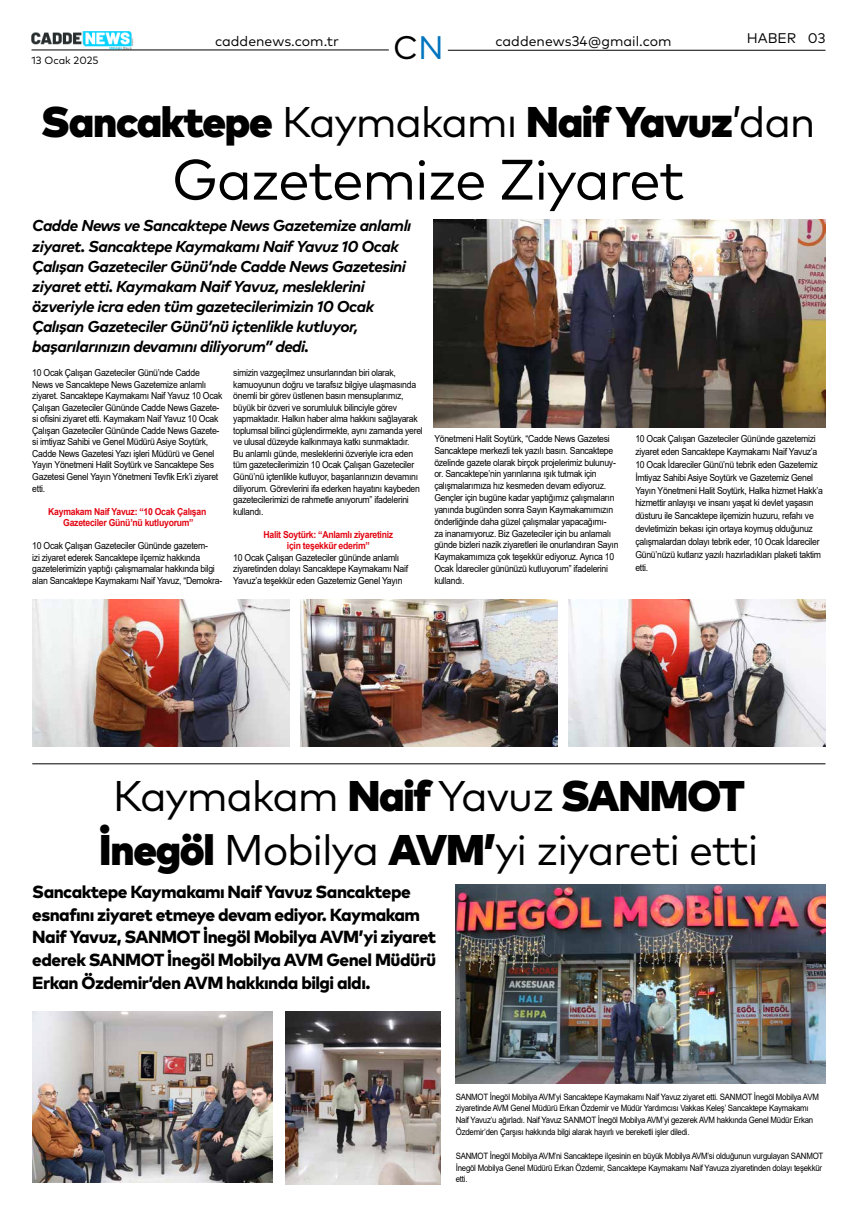
<style>
.page{position:relative;width:857px;height:1216px;background:#fff}
.page>*{position:absolute;margin:0;border:0;box-sizing:border-box;transform-origin:0 0}
.t1{font:56.88px "Mark Pro";letter-spacing:-.03em;color:#000}
.t2{font:42.88px/53.4px "Mark Pro";letter-spacing:-.03em;color:#000;text-align:center}
.t3{font:900 42.88px "Mark Pro";letter-spacing:-.03em;color:#000}
.t4{font:32.55px "Mark Pro";color:#000}
.t5{font:800 17.5px/22.8px "Mark Pro";letter-spacing:-.03em;color:#000}
.t6{font:italic 700 15.75px/20.1px "Mark Pro";letter-spacing:-.03em;color:#000}
.t7{font:14px "Mark Pro";color:#000}
.t8{font:10.5px "Mark Pro";color:#000}
.t9{font:9.62px/11.5px "Arial";letter-spacing:-.03em;color:#000;scale:.9 1}
.t10{font:700 9.62px/11.5px "Arial";letter-spacing:-.03em;color:#e30613;text-align:center;scale:.9 1}
.t11{font:8.75px/11.8px "Arial";letter-spacing:-.03em;color:#000;scale:.9 1}
.s1{color:#0074be}
.s2{font-weight:400}
.s3{font-weight:900}
</style>
<div class="page">
<hr style="left:32px;top:50px;width:357px;height:1px;background:#000">
<hr style="left:448px;top:50px;width:377px;height:1px;background:#000">
<img style="left:434px;top:219px;width:391px;height:208px">
<img style="left:32px;top:599px;width:257px;height:147px">
<img style="left:300px;top:599px;width:257px;height:147px">
<img style="left:568px;top:599px;width:257px;height:147px">
<img style="left:32px;top:32px;width:102px;height:17px">
<hr style="left:32px;top:763px;width:793px;height:1px;background:#000">
<img style="left:456px;top:884px;width:369px;height:199px">
<img style="left:33px;top:1011px;width:240px;height:171px">
<img style="left:286px;top:1011px;width:155px;height:173px">
<p class="t8" style="left:32px;top:52px;width:69px">13 Ocak 2025</p>
<h3 class="t4" style="left:393px;top:23px;width:52px">C<span class="s1">N</span></h3>
<h3 class="t7" style="left:747px;top:28px;width:80px">HABER 03</h3>
<h3 class="t7" style="left:215px;top:30px;width:125px">caddenews.com.tr</h3>
<h3 class="t7" style="left:495px;top:31px;width:178px">caddenews34@gmail.com</h3>
<h2 class="t3" style="left:41px;top:88px;width:776px">Sancaktepe <span class="s2">Kaymakamı</span> Naif Yavuz<span class="s2">’dan</span></h2>
<h1 class="t1" style="left:172px;top:137px;width:514px">Gazetemize Ziyaret</h1>
<p class="t6" style="left:32px;top:214px;width:380px">Cadde News ve Sancaktepe News Gazetemize anlamlı ziyaret. Sancaktepe Kaymakamı Naif Yavuz 10 Ocak Çalışan Gazeteciler Günü’nde Cadde News Gazetesini ziyaret etti. Kaymakam Naif Yavuz, mesleklerini özveriyle icra eden tüm gazetecilerimizin 10 Ocak Çalışan Gazeteciler Günü’nü içtenlikle kutluyor, başarılarınızın devamını diliyorum” dedi.</p>
<p class="t9" style="left:32px;top:367px;width:213px">10 Ocak Çalışan Gazeteciler Günü’nde Cadde News ve Sancaktepe News Gazetemize anlamlı ziyaret. Sancaktepe Kaymakamı Naif Yavuz 10 Ocak Çalışan Gazeteciler Gününde Cadde News Gazete&shy;si ofisini ziyaret etti. Kaymakam Naif Yavuz 10 Ocak Çalışan Gazeteciler Gününde Cadde News Gazete&shy;si imtiyaz Sahibi ve Genel Müdürü Asiye Soytürk, Cadde News Gazetesi Yazı işleri Müdürü ve Genel Yayın Yönetmeni Halit Soytürk ve Sancaktepe Ses Gazetesi Genel Yayın Yönetmeni Tevfik Erk’i ziyaret etti.</p>
<p class="t10" style="left:48px;top:505px;width:177px">Kaymakam Naif Yavuz: “10 Ocak Çalışan<br>Gazeteciler Günü’nü kutluyorum”</p>
<p class="t9" style="left:32px;top:540px;width:213px">10 Ocak Çalışan Gazeteciler Gününde gazetem-<br>izi ziyaret ederek Sancaktepe ilçemiz hakkında gazetelerimizin yaptığı çalışmamalar hakkında bilgi alan Sancaktepe Kaymakamı Naif Yavuz, “Demokra-</p>
<p class="t9" style="left:233px;top:367px;width:212px">simizin vazgeçilmez unsurlarından biri olarak, kamuoyunun doğru ve tarafsız bilgiye ulaşmasında önemli bir görev üstlenen basın mensuplarımız, büyük bir özveri ve sorumluluk bilinciyle görev yapmaktadır. Halkın haber alma hakkını sağlayarak toplumsal bilinci güçlendirmekte, aynı zamanda yerel ve ulusal düzeyde kalkınmaya katkı sunmaktadır.<br>Bu anlamlı günde, mesleklerini özveriyle icra eden tüm gazetecilerimizin 10 Ocak Çalışan Gazeteciler Günü’nü içtenlikle kutluyor, başarılarınızın devamını diliyorum. Görevlerini ifa ederken hayatını kaybeden gazetecilerimizi de rahmetle anıyorum” ifadelerini kullandı.</p>
<p class="t10" style="left:263px;top:528px;width:146px">Halit Soytürk: “Anlamlı ziyaretiniz için teşekkür ederim”</p>
<p class="t9" style="left:233px;top:551px;width:196px">10 Ocak Çalışan Gazeteciler gününde anlamlı ziyaretinden dolayı Sancaktepe Kaymakamı Naif<br>Yavuz’a teşekkür eden Gazetemiz Genel Yayın</p>
<p class="t9" style="left:434px;top:432px;width:206px;line-height:11.8px">Yönetmeni Halit Soytürk, “Cadde News Gazetesi Sancaktepe merkezli tek yazılı basın. Sancaktepe özelinde gazete olarak birçok projelerimiz bulunuy&shy;or. Sancaktepe’nin yarınlarına ışık tutmak için çalışmalarımıza hız kesmeden devam ediyoruz.<br>Gençler için bugüne kadar yaptığımız çalışmaların yanında bugünden sonra Sayın Kaymakamımızın önderliğinde daha güzel çalışmalar yapacağımı-<br>za inanamıyoruz. Biz Gazeteciler için bu anlamalı günde bizleri nazik ziyaretleri ile onurlandıran Sayın Kaymakamımıza çok teşekkür ediyoruz. Ayrıca 10<br>Ocak İdareciler gününüzü kutluyorum” ifadelerini kullandı.</p>
<p class="t9" style="left:635px;top:432px;width:210px;line-height:12.9px">10 Ocak Çalışan Gazeteciler Gününde gazetemizi ziyaret eden Sancaktepe Kaymakamı Naif Yavuz’a 10 Ocak İdareciler Günü’nü tebrik eden Gazetemiz İmtiyaz Sahibi Asiye Soytürk ve Gazetemiz Genel Yayın Yönetmeni Halit Soytürk, Halka hizmet Hakk’a hizmettir anlayışı ve insanı yaşat ki devlet yaşasın düsturu ile Sancaktepe ilçemizin huzuru, refahı ve devletimizin bekası için ortaya koymuş olduğunuz çalışmalardan dolayı tebrik eder, 10 Ocak İdareciler Günü’nüzü kutlarız yazılı hazırladıkları plaketi taktim etti.</p>
<h2 class="t2" style="left:99px;top:766px;width:660px">Kaymakam <span class="s3">Naif</span> Yavuz <span class="s3">SANMOT<br>İnegöl</span> Mobilya <span class="s3">AVM’</span>yi ziyareti etti</h2>
<h3 class="t5" style="left:32px;top:878px;width:405px">Sancaktepe Kaymakamı Naif Yavuz Sancaktepe esnafını ziyaret etmeye devam ediyor. Kaymakam Naif Yavuz, SANMOT İnegöl Mobilya AVM’yi ziyaret ederek SANMOT İnegöl Mobilya AVM Genel Müdürü Erkan Özdemir’den AVM hakkında bilgi aldı.</h3>
<p class="t11" style="left:456px;top:1090px;width:405px">SANMOT İnegöl Mobilya AVM’yi Sancaktepe Kaymakamı Naif Yavuz ziyaret etti. SANMOT İnegöl Mobilya AVM ziyaretinde AVM Genel Müdürü Erkan Özdemir ve Müdür Yardımcısı Vakkas Keleş’ Sancaktepe Kaymakamı Naif Yavuz’u ağırladı. Naif Yavuz SANMOT İnegöl Mobilya AVM’yi gezerek AVM hakkında Genel Müdür Erkan Özdemir’den Çarşısı hakkında bilgi alarak hayırlı ve bereketli işler diledi.</p>
<p class="t11" style="left:456px;top:1149px;width:410px">SANMOT İnegöl Mobilya AVM’ni Sancaktepe ilçesinin en büyük Mobilya AVM’si olduğunun vurgulayan SANMOT<br>İnegöl Mobilya Genel Müdürü Erkan Özdemir, Sancaktepe Kaymakamı Naif Yavuza ziyaretinden dolayı teşekkür etti.</p>
</div>
